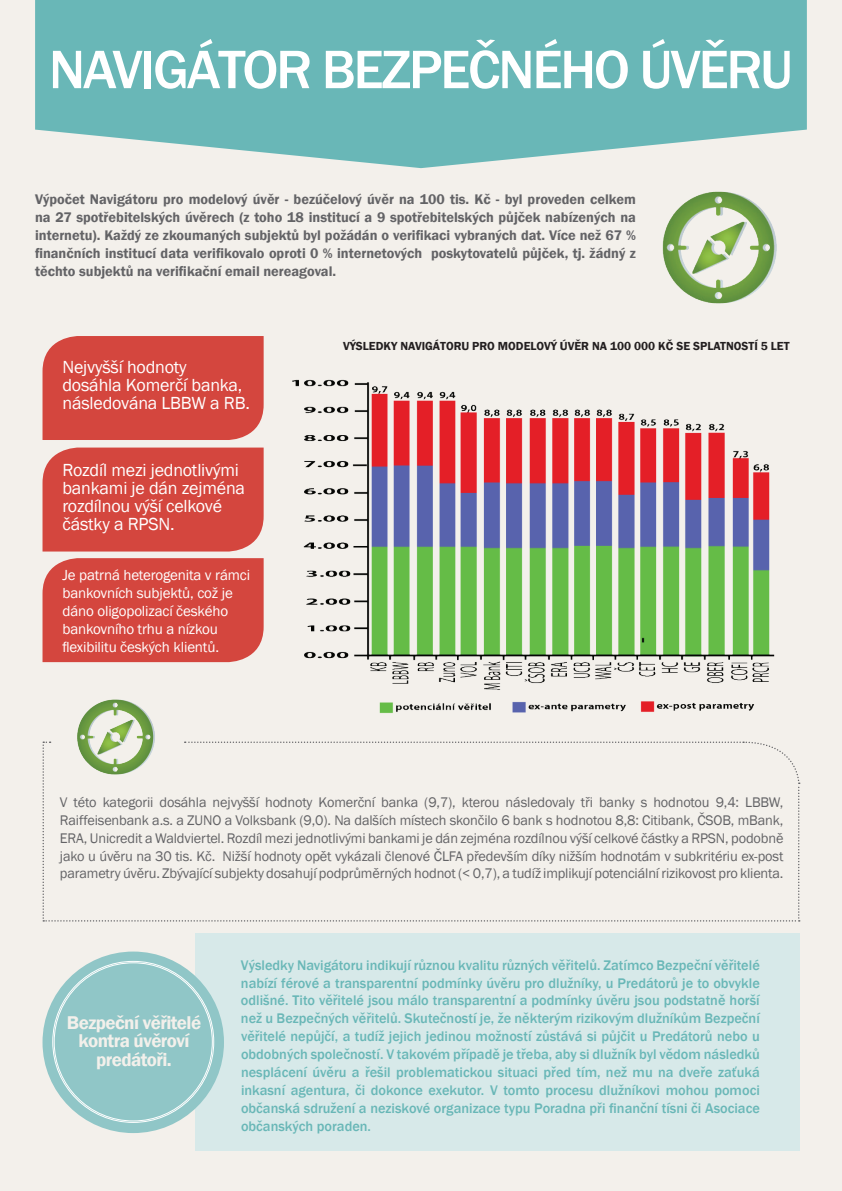
<style>
.page{position:relative;width:842px;height:1191px;background:#f3f0eb}
.page>*{position:absolute;margin:0;border:0;box-sizing:border-box;transform-origin:0 0}
.t1{font:500 56px "Franklin Gothic";letter-spacing:-.04em;color:#fff}
.t2{font:600 19px/18.2px "Franklin Gothic";letter-spacing:-.03em;color:#f3f0eb;text-align:center}
.t3{font:18px/17.9px "Franklin Gothic";letter-spacing:-.01em;color:#fff}
.t4{font:15px/17.9px "Franklin Gothic";letter-spacing:-.01em;color:#fff}
.t5{font:500 14.3px/17.9px "Franklin Gothic";color:#69b7b7;text-align:justify}
.t6{font:14.3px/17.9px "Franklin Gothic";letter-spacing:-.01em;color:#636366;text-align:justify}
.t7{font:600 14.3px/17.9px "Franklin Gothic";color:#636366;text-align:justify}
.t8{font:600 12px "Franklin Gothic";color:#231f20}
</style>
<div class="page">
<svg style="left:43px;top:741px;width:757px;height:180px"></svg>
<svg style="left:35px;top:0;width:772px;height:168px;background:#78bdbc"></svg>
<div style="left:195px;top:933px;width:604px;height:218px;background:#d7e9e9"></div>
<div style="left:43px;top:951px;width:181px;height:182px;background:#90c6c7;border-radius:50%"></div>
<img style="left:662px;top:191px;width:115px;height:113px">
<div style="left:43px;top:336px;width:221px;height:104px;background:#d4463e"></div>
<div style="left:43px;top:447px;width:221px;height:104px;background:#d4463e"></div>
<div style="left:43px;top:558px;width:221px;height:104px;background:#d4463e"></div>
<img style="left:63px;top:699px;width:107px;height:79px">
<img style="left:292px;top:379px;width:483px;height:334px">
<h1 class="t1" style="left:49px;top:35px;width:746px">Navigátor bezpečného úvěru</h1>
<p class="t7" style="left:35px;top:191px;width:602px">Výpočet Navigátoru pro modelový úvěr - bezúčelový úvěr na 100 tis. Kč - byl proveden celkem na 27 spotřebitelských úvěrech (z toho 18 institucí a 9 spotřebitelských půjček nabízených na internetu). Každý ze zkoumaných subjektů byl požádán o verifikaci vybraných dat. Více než 67 % finančních institucí data verifikovalo oproti 0 % internetových poskytovatelů půjček, tj. žádný z těchto subjektů na verifikační email nereagoval.</p>
<p class="t3" style="left:62px;top:359px;width:189px">Nejvyšší hodnoty dosáhla Komerčí banka, následována LBBW a RB.</p>
<p class="t3" style="left:62px;top:462px;width:184px">Rozdíl mezi jednotlivými bankami je dán zejména rozdílnou výší celkové částky a RPSN.</p>
<p class="t4" style="left:62px;top:567px;width:189px">Je patrná heterogenita v rámci bankovních subjektů, což je dáno oligopolizací českého bankovního trhu a nízkou flexibilitu českých klientů.</p>
<p class="t8" style="left:343px;top:339px;width:21px">Výsledk</p>
<p class="t8" style="left:391px;top:339px;width:56px">y Navi gátoru</p>
<p class="t8" style="left:472px;top:339px;width:16px">promodelov</p>
<p class="t8" style="left:551px;top:339px;width:37px">ý úvěrna</p>
<p class="t8" style="left:610px;top:339px;width:63px">100 000 Kčses</p>
<p class="t8" style="left:700px;top:339px;width:15px">platnost</p>
<p class="t8" style="left:754px;top:339px;width:20px">í 5 let</p>
<p class="t6" style="left:60px;top:793px;width:725px">V této kategorii dosáhla nejvyšší hodnoty Komerční banka (9,7), kterou následovaly tři banky s hodnotou 9,4: LBBW, Raiffeisenbank a.s. a ZUNO a Volksbank (9,0). Na dalších místech skončilo 6 bank s hodnotou 8,8: Citibank, ČSOB, mBank, ERA, Unicredit a Waldviertel. Rozdíl mezi jednotlivými bankami je dán zejména rozdílnou výší celkové částky a RPSN, podobně jako u úvěru na 30 tis. Kč. Nižší hodnoty opět vykázali členové ČLFA především díky nižším hodnotám v subkritériu ex-post parametry úvěru. Zbývající subjekty dosahují podprůměrných hodnot (&lt; 0,7), a tudíž implikují potenciální rizikovost pro klienta.</p>
<h2 class="t2" style="left:67px;top:1013px;width:136px">Bezpeční věřitelé kontra úvěroví predátoři.</h2>
<p class="t5" style="left:241px;top:956px;width:520px">Výsledky Navigátoru indikují různou kvalitu různých věřitelů. Zatímco Bezpeční věřitelé nabízí férové a transparentní podmínky úvěru pro dlužníky, u Predátorů je to obvykle odlišné. Tito věřitelé jsou málo transparentní a podmínky úvěru jsou podstatně horší než u Bezpečných věřitelů. Skutečností je, že některým rizikovým dlužníkům Bezpeční věřitelé nepůjčí, a tudíž jejich jedinou možností zůstává si půjčit u Predátorů nebo u obdobných společností. V takovém případě je třeba, aby si dlužník byl vědom následků nesplácení úvěru a řešil problematickou situaci před tím, než mu na dveře zaťuká inkasní agentura, či dokonce exekutor. V tomto procesu dlužníkovi mohou pomoci občanská sdružení a neziskové organizace typu Poradna při finanční tísni či Asociace občanských poraden.</p>
</div>
